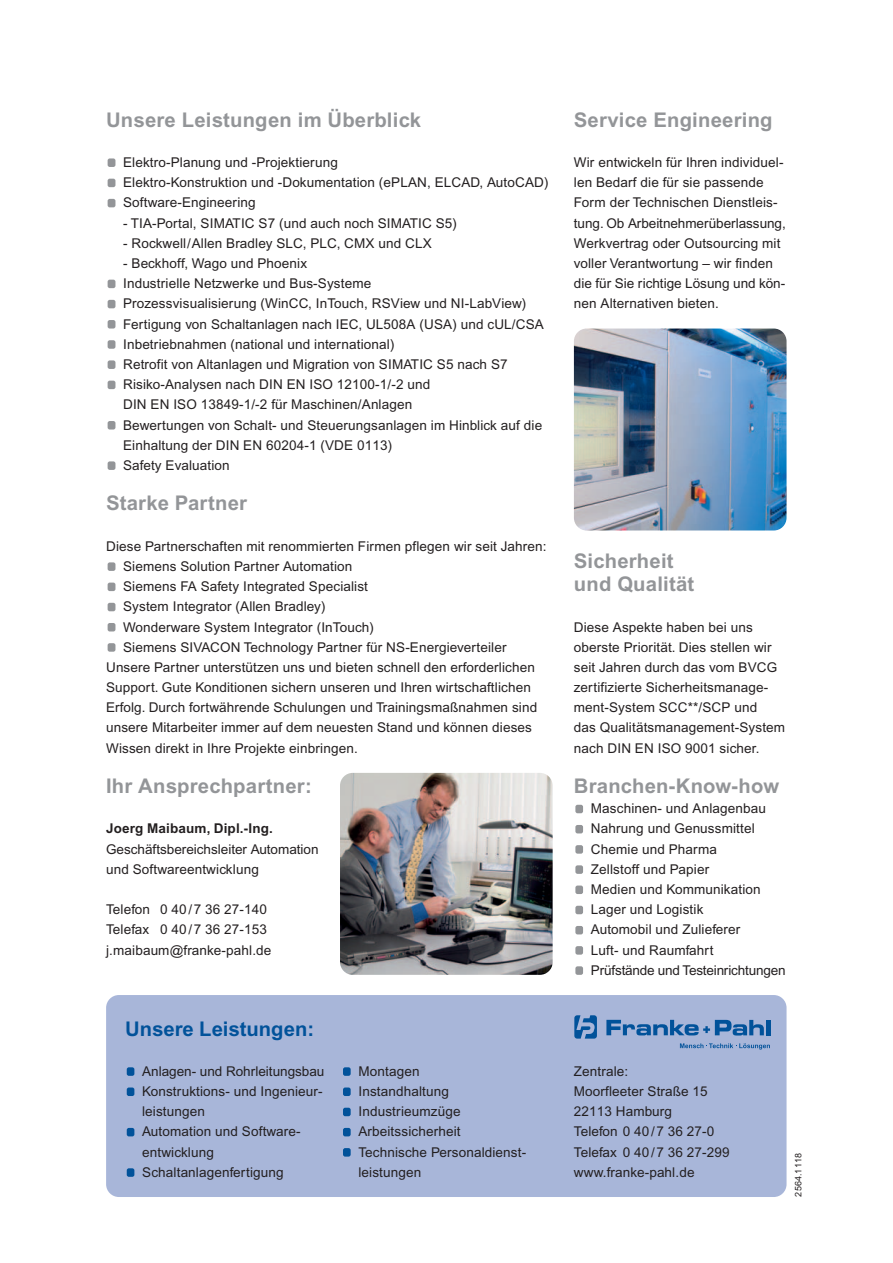
<style>
.page{position:relative;width:893px;height:1263px;background:#fff}
.page>*{position:absolute;margin:0;border:0;box-sizing:border-box;transform-origin:0 0}
.t1{font:700 20.25px/22.5px "Arial";letter-spacing:.01em;color:#939598}
.t2{font:700 20.25px "Arial";color:#01529a}
.t3{font:13.5px/20.2px "Arial";letter-spacing:.01em;color:#231f20}
.t4{font:700 13.5px "Arial";letter-spacing:.01em;color:#231f20}
.t5{font:9px "Arial";letter-spacing:.01em;color:#231f20}
</style>
<div class="page">
<img style="left:340px;top:773px;width:213px;height:202px;border-radius:13px">
<div style="left:108px;top:643px;width:7px;height:9px;background:#939598;border-radius:2px"></div>
<div style="left:108px;top:623px;width:7px;height:8px;background:#939598;border-radius:2px"></div>
<div style="left:108px;top:603px;width:7px;height:8px;background:#939598;border-radius:2px"></div>
<div style="left:108px;top:583px;width:7px;height:8px;background:#939598;border-radius:2px"></div>
<div style="left:108px;top:562px;width:7px;height:9px;background:#939598;border-radius:2px"></div>
<div style="left:108px;top:461px;width:7px;height:9px;background:#939598;border-radius:2px"></div>
<div style="left:108px;top:421px;width:7px;height:9px;background:#939598;border-radius:2px"></div>
<div style="left:108px;top:381px;width:7px;height:8px;background:#939598;border-radius:2px"></div>
<div style="left:108px;top:360px;width:7px;height:9px;background:#939598;border-radius:2px"></div>
<div style="left:108px;top:340px;width:7px;height:9px;background:#939598;border-radius:2px"></div>
<div style="left:108px;top:320px;width:7px;height:9px;background:#939598;border-radius:2px"></div>
<div style="left:108px;top:300px;width:7px;height:8px;background:#939598;border-radius:2px"></div>
<div style="left:108px;top:280px;width:7px;height:8px;background:#939598;border-radius:2px"></div>
<div style="left:108px;top:199px;width:7px;height:8px;background:#939598;border-radius:2px"></div>
<div style="left:108px;top:179px;width:7px;height:8px;background:#939598;border-radius:2px"></div>
<div style="left:108px;top:158px;width:7px;height:9px;background:#939598;border-radius:2px"></div>
<img style="left:574px;top:329px;width:212px;height:202px;border-radius:13px">
<div style="left:575px;top:966px;width:8px;height:9px;background:#939598;border-radius:2px"></div>
<div style="left:575px;top:946px;width:8px;height:9px;background:#939598;border-radius:2px"></div>
<div style="left:575px;top:926px;width:8px;height:8px;background:#939598;border-radius:2px"></div>
<div style="left:575px;top:906px;width:8px;height:8px;background:#939598;border-radius:2px"></div>
<div style="left:575px;top:886px;width:8px;height:8px;background:#939598;border-radius:2px"></div>
<div style="left:575px;top:865px;width:8px;height:9px;background:#939598;border-radius:2px"></div>
<div style="left:575px;top:845px;width:8px;height:9px;background:#939598;border-radius:2px"></div>
<div style="left:575px;top:825px;width:8px;height:8px;background:#939598;border-radius:2px"></div>
<div style="left:575px;top:805px;width:8px;height:8px;background:#939598;border-radius:2px"></div>
<div style="left:106px;top:995px;width:680px;height:202px;background:#a8b6d9;border-radius:13px"></div>
<svg style="left:574px;top:1015px;width:23px;height:24px"></svg>
<hr style="left:766px;top:1020px;width:4px;height:15px;background:#01529a">
<svg style="left:606px;top:1020px;width:158px;height:16px"></svg>
<svg style="left:680px;top:1043px;width:90px;height:7px"></svg>
<div style="left:343px;top:1148px;width:8px;height:9px;background:#01529a;border-radius:2px"></div>
<div style="left:343px;top:1128px;width:8px;height:8px;background:#01529a;border-radius:2px"></div>
<div style="left:343px;top:1108px;width:8px;height:8px;background:#01529a;border-radius:2px"></div>
<div style="left:343px;top:1088px;width:8px;height:8px;background:#01529a;border-radius:2px"></div>
<div style="left:343px;top:1067px;width:8px;height:9px;background:#01529a;border-radius:2px"></div>
<div style="left:127px;top:1168px;width:7px;height:9px;background:#01529a;border-radius:2px"></div>
<div style="left:127px;top:1128px;width:7px;height:8px;background:#01529a;border-radius:2px"></div>
<div style="left:127px;top:1088px;width:7px;height:8px;background:#01529a;border-radius:2px"></div>
<div style="left:127px;top:1067px;width:7px;height:9px;background:#01529a;border-radius:2px"></div>
<h1 class="t1" style="left:106px;top:111px;width:316px">Unsere Leistungen im Überblick</h1>
<p class="t3" style="left:123px;top:154px;width:427px">Elektro-Planung und -Projektierung<br>Elektro-Konstruktion und -Dokumentation (ePLAN, ELCAD, AutoCAD)<br>Software-Engineering</p>
<p class="t3" style="left:123px;top:214px;width:335px">- TIA-Portal, SIMATIC S7 (und auch noch SIMATIC S5)</p>
<p class="t3" style="left:123px;top:234px;width:310px">- Rockwell/Allen Bradley SLC, PLC, CMX und CLX</p>
<p class="t3" style="left:123px;top:255px;width:422px">- Beckhoff, Wago und Phoenix<br>Industrielle Netzwerke und Bus-Systeme<br>Prozessvisualisierung (WinCC, InTouch, RSView und NI-LabView)<br>Fertigung von Schaltanlagen nach IEC, UL508A (USA) und cUL/CSA Inbetriebnahmen (national und international)<br>Retrofit von Altanlagen und Migration von SIMATIC S5 nach S7<br>Risiko-Analysen nach DIN EN ISO 12100-1/-2 und<br>DIN EN ISO 13849-1/-2 für Maschinen/Anlagen<br>Bewertungen von Schalt- und Steuerungsanlagen im Hinblick auf die Einhaltung der DIN EN 60204-1 (VDE 0113)<br>Safety Evaluation</p>
<h1 class="t1" style="left:106px;top:494px;width:142px">Starke Partner</h1>
<p class="t3" style="left:106px;top:537px;width:442px">Diese Partnerschaften mit renommierten Firmen pflegen wir seit Jahren:</p>
<p class="t3" style="left:123px;top:558px;width:231px">Siemens Solution Partner Automation</p>
<p class="t3" style="left:123px;top:578px;width:246px">Siemens FA Safety Integrated Specialist</p>
<p class="t3" style="left:123px;top:598px;width:204px">System Integrator (Allen Bradley)</p>
<p class="t3" style="left:123px;top:618px;width:252px">Wonderware System Integrator (InTouch)</p>
<p class="t3" style="left:123px;top:638px;width:385px">Siemens SIVACON Technology Partner für NS-Energieverteiler</p>
<p class="t3" style="left:106px;top:659px;width:430px">Unsere Partner unterstützen uns und bieten schnell den erforderlichen</p>
<p class="t3" style="left:106px;top:679px;width:426px">Support. Gute Konditionen sichern unseren und Ihren wirtschaftlichen</p>
<p class="t3" style="left:106px;top:699px;width:433px">Erfolg. Durch fortwährende Schulungen und Trainingsmaßnahmen sind</p>
<p class="t3" style="left:106px;top:719px;width:427px">unsere Mitarbeiter immer auf dem neuesten Stand und können dieses</p>
<p class="t3" style="left:106px;top:739px;width:253px">Wissen direkt in Ihre Projekte einbringen.</p>
<h1 class="t1" style="left:106px;top:777px;width:207px">Ihr Ansprechpartner:</h1>
<p class="t4" style="left:106px;top:824px;width:168px">Joerg Maibaum, Dipl.-Ing.</p>
<p class="t3" style="left:106px;top:840px;width:214px">Geschäftsbereichsleiter Automation und Softwareentwicklung</p>
<p class="t3" style="left:106px;top:901px;width:167px">Telefon 0 40/7 36 27-140<br>Telefax 0 40/7 36 27-153 j.maibaum@franke-pahl.de</p>
<h1 class="t1" style="left:574px;top:111px;width:200px">Service Engineering</h1>
<p class="t3" style="left:574px;top:154px;width:213px">Wir entwickeln für Ihren individuel&shy;len Bedarf die für sie passende Form der Technischen Dienstleis&shy;tung. Ob Arbeitnehmerüberlassung, Werkvertrag oder Outsourcing mit voller Verantwortung – wir finden die für Sie richtige Lösung und kön&shy;nen Alternativen bieten.</p>
<h1 class="t1" style="left:574px;top:552px;width:122px">Sicherheit und Qualität</h1>
<p class="t3" style="left:574px;top:618px;width:213px">Diese Aspekte haben bei uns oberste Priorität. Dies stellen wir seit Jahren durch das vom BVCG zertifizierte Sicherheitsmanage&shy;ment-System SCC**/SCP und<br>das Qualitätsmanagement-System nach DIN EN ISO 9001 sicher.</p>
<h1 class="t1" style="left:574px;top:777px;width:207px">Branchen-Know-how</h1>
<p class="t3" style="left:591px;top:800px;width:196px">Maschinen- und Anlagenbau<br>Nahrung und Genussmittel<br>Chemie und Pharma<br>Zellstoff und Papier<br>Medien und Kommunikation<br>Lager und Logistik<br>Automobil und Zulieferer<br>Luft- und Raumfahrt<br>Prüfstände und Testeinrichtungen</p>
<h1 class="t2" style="left:125px;top:1021px;width:190px">Unsere Leistungen:</h1>
<p class="t3" style="left:142px;top:1063px;width:184px">Anlagen- und Rohrleitungsbau<br>Konstruktions- und Ingenieur&shy;leistungen<br>Automation und Software&shy;entwicklung<br>Schaltanlagenfertigung</p>
<p class="t3" style="left:358px;top:1063px;width:169px">Montagen<br>Instandhaltung<br>Industrieumzüge<br>Arbeitssicherheit<br>Technische Personaldienst&shy;leistungen</p>
<p class="t3" style="left:574px;top:1063px;width:157px">Zentrale:<br>Moorfleeter Straße 15<br>22113 Hamburg<br>Telefon 0 40/7 36 27-0<br>Telefax 0 40/7 36 27-299 www.franke-pahl.de</p>
<p class="t5" style="left:795px;top:1197px;width:45px;rotate:-90deg">2564.1118</p>
</div>
